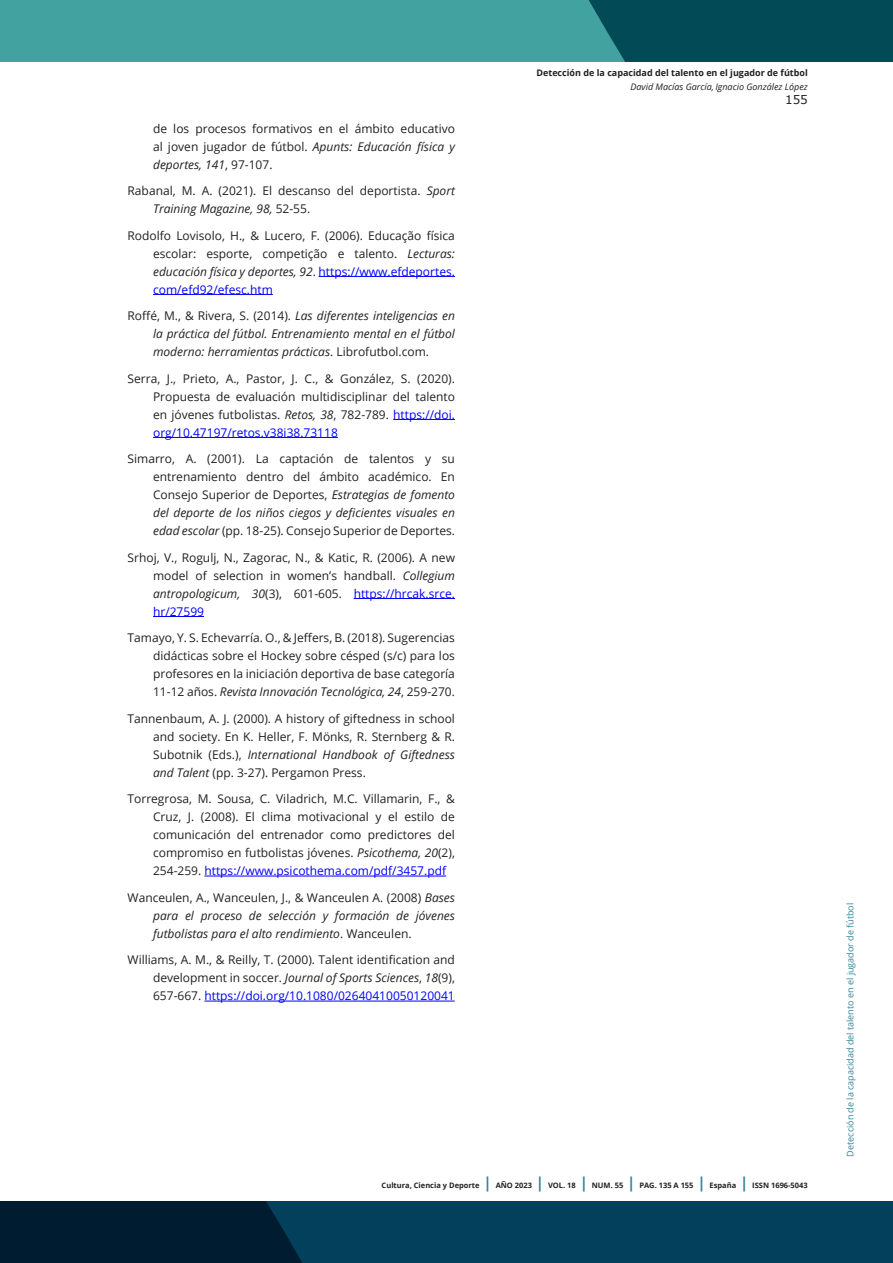
<style>
.page{position:relative;width:893px;height:1263px;background:#fff}
.page>*{position:absolute;margin:0;border:0;box-sizing:border-box;transform-origin:0 0}
.bibliografia{font:12px/18px "Open Sans";color:#231f20;text-align:justify}
.bibliografia-2{font:italic 12px/18px "Open Sans";color:#231f20;text-align:justify}
.t1{font:12px "Verdana";color:#231f20}
.t2{font:9px "Open Sans";color:#31849b}
.t3{font:700 9px "Open Sans";color:#231f20}
.t4{font:italic 9px "Open Sans";color:#231f20}
.t5{font:700 7.5px "Open Sans";color:#231f20}
.s1{font-style:italic}
.s2{color:#00f}
.s3{font-style:normal}
.s4{font-size:15px;color:#31849b}
</style>
<div class="page">
<svg style="left:0;top:1201px;width:893px;height:62px;background:#02344e"></svg>
<div style="left:0;top:0;width:893px;height:62px;background:#41a29f"></div>
<div style="left:589px;top:0;width:304px;height:62px;background:#024a56"></div>
<hr style="left:319px;top:276px;width:136px;height:1px;background:#00f">
<hr style="left:153px;top:294px;width:120px;height:1px;background:#00f">
<hr style="left:393px;top:419px;width:62px;height:1px;background:#00f">
<hr style="left:153px;top:437px;width:185px;height:1px;background:#00f">
<hr style="left:354px;top:598px;width:101px;height:1px;background:#00f">
<hr style="left:153px;top:616px;width:51px;height:1px;background:#00f">
<hr style="left:204px;top:876px;width:242px;height:1px;background:#00f">
<hr style="left:204px;top:1001px;width:251px;height:1px;background:#00f">
<p class="bibliografia" style="left:153px;top:119px;width:303px">de los procesos formativos en el ámbito educativo al joven jugador de fútbol. <span class="s1">Apunts: Educación física y deportes, 141</span>, 97-107.</p>
<p class="bibliografia" style="left:153px;top:181px;width:303px;text-indent:-26px">Rabanal, M. A. (2021). El descanso del deportista. <span class="s1">Sport<br>Training Magazine, 98,</span> 52-55.</p>
<p class="bibliografia" style="left:153px;top:226px;width:303px;text-indent:-26px">Rodolfo Lovisolo, H., &amp; Lucero, F. (2006). Educação física escolar: esporte, competição e talento. <span class="s1">Lecturas: educación física y deportes, 92</span>. <span class="s2">https://www.efdeportes. com/efd92/efesc.htm</span></p>
<p class="bibliografia-2" style="left:153px;top:306px;width:303px;text-indent:-26px"><span class="s3">Roffé, M., &amp; Rivera, S. (2014).</span> Las diferentes inteligencias en la práctica del fútbol. Entrenamiento mental en el fútbol moderno: herramientas prácticas<span class="s3">. Librofutbol.com.</span></p>
<p class="bibliografia" style="left:153px;top:369px;width:303px;text-indent:-26px">Serra, J., Prieto, A., Pastor, J. C., &amp; González, S. (2020).<br>Propuesta de evaluación multidisciplinar del talento en jóvenes futbolistas. <span class="s1">Retos, 38</span>, 782-789. <span class="s2">https://doi. org/10.47197/retos.v38i38.73118</span></p>
<p class="bibliografia" style="left:153px;top:449px;width:303px;text-indent:-26px">Simarro, A. (2001). La captación de talentos y su entrenamiento dentro del ámbito académico. En Consejo Superior de Deportes, <span class="s1">Estrategias de fomento del deporte de los niños ciegos y deficientes visuales en edad escolar</span> (pp. 18-25). Consejo Superior de Deportes.</p>
<p class="bibliografia" style="left:153px;top:548px;width:303px;text-indent:-26px">Srhoj, V., Rogulj, N., Zagorac, N., &amp; Katic, R. (2006). A new model of selection in women’s handball. <span class="s1">Collegium antropologicum, 30</span>(3), 601-605. <span class="s2">https://hrcak.srce. hr/27599</span></p>
<p class="bibliografia" style="left:153px;top:628px;width:303px;text-indent:-26px">Tamayo, Y. S. Echevarría. O., &amp; Jeffers, B. (2018). Sugerencias didácticas sobre el Hockey sobre césped (s/c) para los profesores en la iniciación deportiva de base categoría 11-12 años. <span class="s1">Revista Innovación Tecnológica, 24</span>, 259-270.</p>
<p class="bibliografia" style="left:153px;top:709px;width:303px;text-indent:-26px">Tannenbaum, A. J. (2000). A history of giftedness in school and society. En K. Heller, F. Mönks, R. Sternberg &amp; R.<br>Subotnik (Eds.), <span class="s1">International Handbook of Giftedness and Talent</span> (pp. 3-27). Pergamon Press.</p>
<p class="bibliografia" style="left:153px;top:789px;width:303px;text-indent:-26px">Torregrosa, M. Sousa, C. Viladrich, M.C. Villamarin, F., &amp; Cruz, J. (2008). El clima motivacional y el estilo de comunicación del entrenador como predictores del compromiso en futbolistas jóvenes. <span class="s1">Psicothema, 20</span>(2), 254-259. <span class="s2">https://www.psicothema.com/pdf/3457.pdf</span></p>
<p class="bibliografia-2" style="left:153px;top:888px;width:303px;text-indent:-26px"><span class="s3">Wanceulen, A., Wanceulen, J., &amp; Wanceulen A. (2008)</span> Bases para el proceso de selección y formación de jóvenes futbolistas para el alto rendimiento<span class="s3">. Wanceulen.</span></p>
<p class="bibliografia" style="left:153px;top:950px;width:303px;text-indent:-26px">Williams, A. M., &amp; Reilly, T. (2000). Talent identification and development in soccer. <span class="s1">Journal of Sports Sciences</span>, <span class="s1">18</span>(9), 657-667. <span class="s2">https://doi.org/10.1080/02640410050120041</span></p>
<p class="t3" style="left:536px;top:67px;width:273px">Detección de la capacidad del talento en el jugador de fútbol</p>
<p class="t4" style="left:630px;top:81px;width:179px">David Macías García, Ignacio González López</p>
<p class="t1" style="left:785px;top:91px;width:24px">155</p>
<p class="t5" style="left:382px;top:1180px;width:428px">Cultura, Ciencia y Deporte <span class="s4">|</span> AÑO 2023 <span class="s4">|</span> VOL. 18 <span class="s4">|</span> NUM. 55 <span class="s4">|</span> PAG. 135 A 155 <span class="s4">|</span> España <span class="s4">|</span> ISSN 1696-5043</p>
<p class="t2" style="left:844px;top:1156px;width:255px;rotate:-90deg">Detección de la capacidad del talento en el jugador de fútbol</p>
</div>
